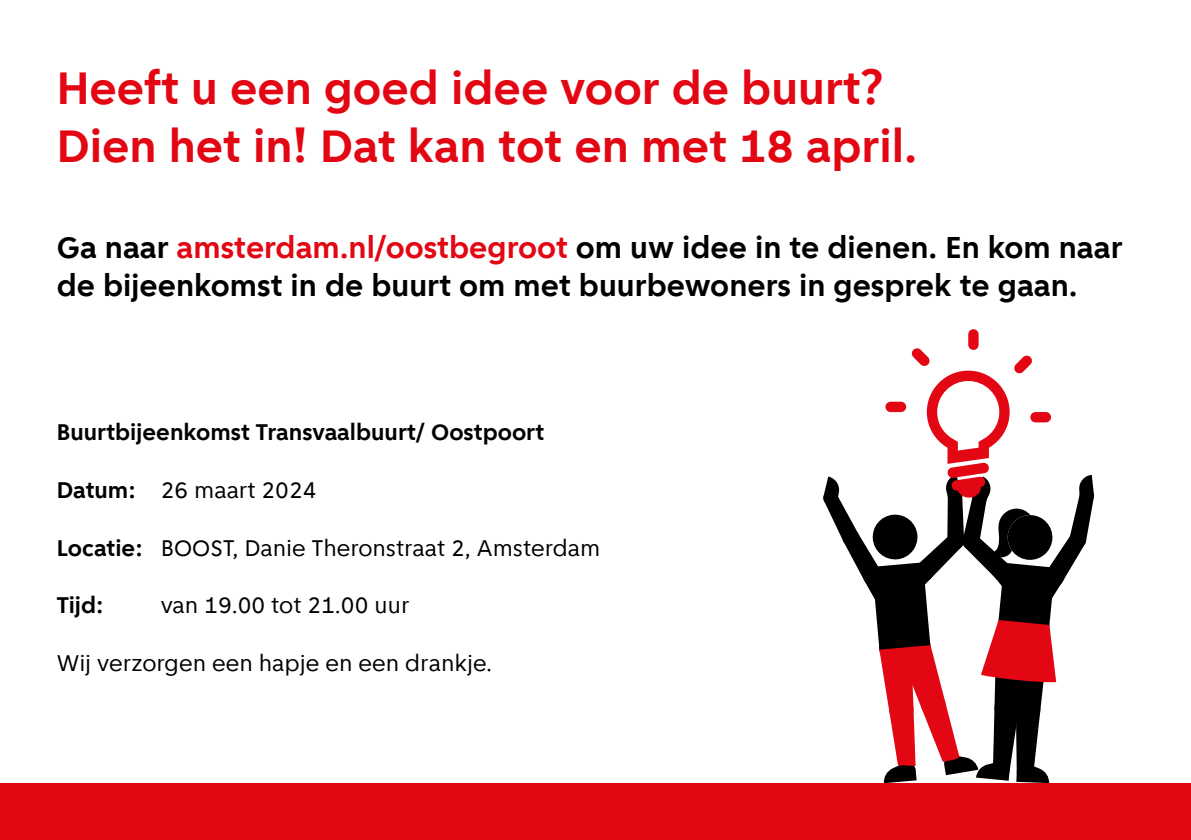
<style>
.page{position:relative;width:1191px;height:840px;background:#fff}
.page>*{position:absolute;margin:0;border:0;box-sizing:border-box;transform-origin:0 0}
.t1{font:700 48px/57.6px "Amsterdam Sans";color:#e30613}
.t2{font:700 32px/38.4px "Amsterdam Sans";color:#000}
.t3{font:24px "Amsterdam Sans";color:#000}
.t4{font:700 24px "Amsterdam Sans";color:#000}
.s1{color:#e30613}
.s2{font-weight:700}
</style>
<div class="page">
<svg style="left:823px;top:329px;width:271px;height:453px"></svg>
<div style="left:0;top:782px;width:1191px;height:57px;background:#e30613"></div>
<h1 class="t1" style="left:57px;top:59px;width:862px">Heeft u een goed idee voor de buurt?<br>Dien het in! Dat kan tot en met 18 april.</h1>
<p class="t2" style="left:57px;top:228px;width:1067px">Ga naar <span class="s1">amsterdam.nl/oostbegroot</span> om uw idee in te dienen. En kom naar de bĳeenkomst in de buurt om met buurbewoners in gesprek te gaan.</p>
<p class="t4" style="left:57px;top:418px;width:489px">Buurtbĳeenkomst Transvaalbuurt/ Oostpoort</p>
<p class="t3" style="left:57px;top:476px;width:261px"><span class="s2">Datum:</span> 26 maart 2024</p>
<p class="t3" style="left:57px;top:533px;width:545px"><span class="s2">Locatie:</span> BOOST, Danie Theronstraat 2, Amsterdam</p>
<p class="t4" style="left:57px;top:591px;width:48px">Tijd:</p>
<p class="t3" style="left:161px;top:591px;width:250px">van 19.00 tot 21.00 uur</p>
<p class="t3" style="left:57px;top:648px;width:437px">Wij verzorgen een hapje en een drankje.</p>
</div>
